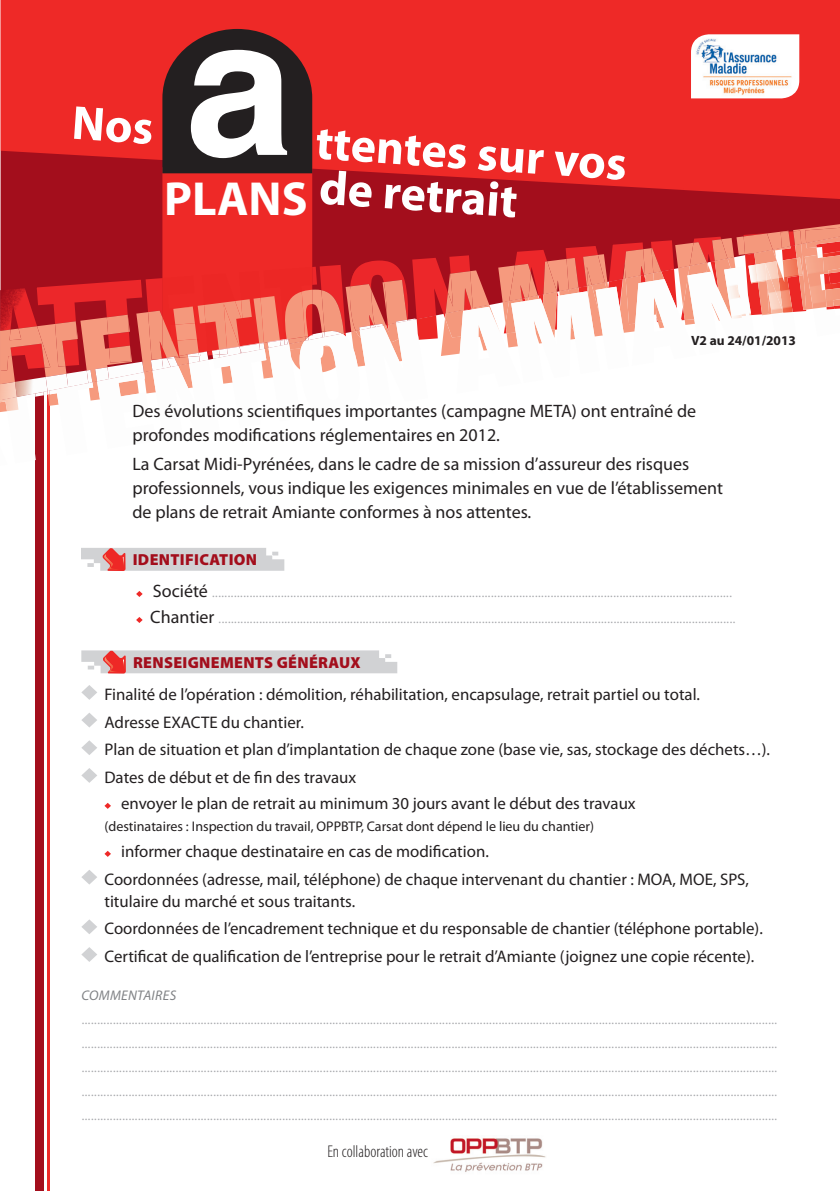
<style>
.page{position:relative;width:840px;height:1191px;background:#fff}
.page>*{position:absolute;margin:0;border:0;box-sizing:border-box;transform-origin:0 0}
.t1{font:700 192.8px "Helvetica";color:#fff}
.t2{font:700 48px/44.8px "Myriad";color:#fff}
.t3{font:300 18px/24px "Myriad Pro";color:#a8a9ad;text-align:justify}
.t4{font:18px/24px "Myriad Pro";color:#231f20}
.t5{font:300 condensed 17px "Myriad Pro";color:#231f20}
.t6{font:16.8px/27.6px "Myriad Pro";color:#231f20}
.t7{font:900 16px "Myriad Pro";letter-spacing:.02em;color:#a30e1c}
.t8{font:14px "Myriad Pro";color:#231f20}
.t9{font:italic 14px "Myriad Pro";letter-spacing:.02em;color:#808285}
.t10{font:700 13.4px "Myriad Pro";color:#231f20}
.s1{font-weight:400;color:#231f20}
</style>
<div class="page">
<hr style="left:47px;top:266px;width:2px;height:925px;background:#ee2927">
<div style="left:35px;top:266px;width:8px;height:925px;background:#a30e1c"></div>
<svg style="left:335px;top:201px;width:504px;height:166px;fill:#a30e1c"></svg>
<svg style="left:0;top:0;width:839px;height:201px;background:#e82726"></svg>
<img style="left:690px;top:34px;width:108px;height:64px">
<img style="left:35px;top:421px;width:15px;height:42px">
<img style="left:35px;top:421px;width:8px;height:39px">
<img style="left:335px;top:346px;width:9px;height:22px">
<img style="left:365px;top:340px;width:62px;height:27px">
<img style="left:456px;top:356px;width:61px;height:11px">
<img style="left:517px;top:356px;width:53px;height:11px">
<img style="left:574px;top:356px;width:25px;height:11px">
<img style="left:602px;top:333px;width:26px;height:34px">
<img style="left:609px;top:330px;width:14px;height:5px">
<img style="left:631px;top:330px;width:65px;height:36px">
<img style="left:694px;top:330px;width:25px;height:25px">
<img style="left:719px;top:330px;width:36px;height:20px">
<img style="left:771px;top:330px;width:25px;height:13px">
<img style="left:812px;top:325px;width:27px;height:11px">
<img style="left:375px;top:255px;width:451px;height:75px">
<img style="left:350px;top:260px;width:58px;height:22px">
<img style="left:349px;top:280px;width:58px;height:2px">
<img style="left:416px;top:319px;width:24px;height:21px">
<img style="left:412px;top:255px;width:28px;height:64px">
<img style="left:335px;top:265px;width:10px;height:25px">
<img style="left:335px;top:290px;width:7px;height:41px">
<img style="left:514px;top:250px;width:33px;height:4px">
<img style="left:609px;top:282px;width:10px;height:5px">
<img style="left:608px;top:242px;width:35px;height:40px">
<img style="left:565px;top:246px;width:32px;height:8px">
<svg style="left:440px;top:254px;width:169px;height:102px"></svg>
<img style="left:566px;top:258px;width:12px;height:31px">
<img style="left:586px;top:282px;width:20px;height:32px">
<img style="left:582px;top:255px;width:22px;height:31px">
<img style="left:664px;top:269px;width:10px;height:10px">
<img style="left:650px;top:240px;width:23px;height:31px">
<svg style="left:619px;top:248px;width:45px;height:85px"></svg>
<img style="left:651px;top:248px;width:9px;height:25px">
<svg style="left:674px;top:224px;width:165px;height:101px"></svg>
<img style="left:815px;top:248px;width:24px;height:6px">
<img style="left:805px;top:243px;width:34px;height:5px">
<img style="left:804px;top:228px;width:35px;height:15px">
<img style="left:335px;top:337px;width:7px;height:9px">
<img style="left:335px;top:331px;width:7px;height:6px">
<img style="left:415px;top:321px;width:3px;height:19px">
<svg style="left:342px;top:282px;width:73px;height:84px"></svg>
<img style="left:461px;top:309px;width:13px;height:28px">
<img style="left:522px;top:299px;width:20px;height:2px">
<img style="left:511px;top:301px;width:40px;height:31px">
<img style="left:557px;top:296px;width:6px;height:33px">
<img style="left:560px;top:303px;width:8px;height:26px">
<img style="left:579px;top:291px;width:12px;height:36px">
<img style="left:568px;top:292px;width:21px;height:36px">
<img style="left:608px;top:287px;width:11px;height:38px">
<img style="left:595px;top:288px;width:17px;height:38px">
<img style="left:638px;top:282px;width:10px;height:41px">
<img style="left:635px;top:283px;width:12px;height:41px">
<img style="left:653px;top:279px;width:24px;height:43px">
<img style="left:680px;top:273px;width:38px;height:47px">
<img style="left:687px;top:272px;width:43px;height:47px">
<img style="left:741px;top:292px;width:4px;height:24px">
<img style="left:723px;top:268px;width:18px;height:48px">
<img style="left:747px;top:258px;width:51px;height:57px">
<img style="left:755px;top:258px;width:47px;height:53px">
<img style="left:822px;top:251px;width:17px;height:58px">
<img style="left:822px;top:255px;width:17px;height:52px">
<svg style="left:81px;top:650px;width:316px;height:23px;background:#d5ccce"></svg>
<svg style="left:81px;top:685px;width:16px;height:15px"></svg>
<svg style="left:81px;top:713px;width:16px;height:14px"></svg>
<svg style="left:81px;top:740px;width:16px;height:15px"></svg>
<svg style="left:81px;top:768px;width:16px;height:15px"></svg>
<svg style="left:104px;top:803px;width:7px;height:6px"></svg>
<svg style="left:104px;top:851px;width:7px;height:6px"></svg>
<svg style="left:81px;top:870px;width:16px;height:14px"></svg>
<svg style="left:81px;top:919px;width:16px;height:15px"></svg>
<svg style="left:81px;top:947px;width:16px;height:15px"></svg>
<svg style="left:136px;top:591px;width:7px;height:6px"></svg>
<svg style="left:136px;top:617px;width:7px;height:6px"></svg>
<img style="left:433px;top:1138px;width:113px;height:34px">
<svg style="left:81px;top:548px;width:203px;height:23px;background:#d6c8ca"></svg>
<svg style="left:0;top:29px;width:335px;height:392px;background:#c34a4a"></svg>
<h1 class="t1" style="left:185px;top:6px;width:109px">a</h1>
<h2 class="t2" style="left:164px;top:180px;width:145px">PLANS</h2>
<h2 class="t2" style="left:317px;top:124px;width:313px;rotate:4deg">ttentes sur vos de retrait</h2>
<p class="t10" style="left:690px;top:335px;width:106px">V2 au 24/01/2013</p>
<p class="t4" style="left:132px;top:400px;width:565px">Des évolutions scientifiques importantes (campagne META) ont entraîné de profondes modifications réglementaires en 2012.</p>
<p class="t4" style="left:132px;top:453px;width:592px">La Carsat Midi-Pyrénées, dans le cadre de sa mission d’assureur des risques professionnels, vous indique les exigences minimales en vue de l’établissement de plans de retrait Amiante conformes à nos attentes.</p>
<p class="t7" style="left:133px;top:554px;width:126px">IDENTIFICATION</p>
<p class="t3" style="left:150px;top:579px;width:586px;line-height:26px"><span class="s1">Société</span> ......................................................................................................................................................................<br><span class="s1">Chantier</span> .....................................................................................................................................................................</p>
<p class="t7" style="left:133px;top:656px;width:229px">RENSEIGNEMENTS GÉNÉRAUX</p>
<p class="t6" style="left:104px;top:681px;width:666px">Finalité de l’opération : démolition, réhabilitation, encapsulage, retrait partiel ou total.<br>Adresse EXACTE du chantier.<br>Plan de situation et plan d’implantation de chaque zone (base vie, sas, stockage des déchets…).<br>Dates de début et de fin des travaux</p>
<p class="t6" style="left:121px;top:790px;width:515px">envoyer le plan de retrait au minimum 30 jours avant le début des travaux</p>
<p class="t8" style="left:104px;top:821px;width:491px">(destinataires : Inspection du travail, OPPBTP, Carsat dont dépend le lieu du chantier)</p>
<p class="t6" style="left:104px;top:838px;width:645px;text-indent:17px">informer chaque destinataire en cas de modification.<br>Coordonnées (adresse, mail, téléphone) de chaque intervenant du chantier : MOA, MOE, SPS,</p>
<p class="t6" style="left:104px;top:888px;width:659px">titulaire du marché et sous traitants.<br>Coordonnées de l’encadrement technique et du responsable de chantier (téléphone portable).<br>Certificat de qualification de l’entreprise pour le retrait d’Amiante (joignez une copie récente).</p>
<p class="t9" style="left:81px;top:990px;width:96px">COMMENTAIRES</p>
<p class="t3" style="left:81px;top:1007px;width:697px">.............................................................................................................................................................................................................................. .............................................................................................................................................................................................................................. .............................................................................................................................................................................................................................. .............................................................................................................................................................................................................................. ..............................................................................................................................................................................................................................</p>
<p class="t5" style="left:327px;top:1145px;width:102px">En collaboration avec</p>
</div>
